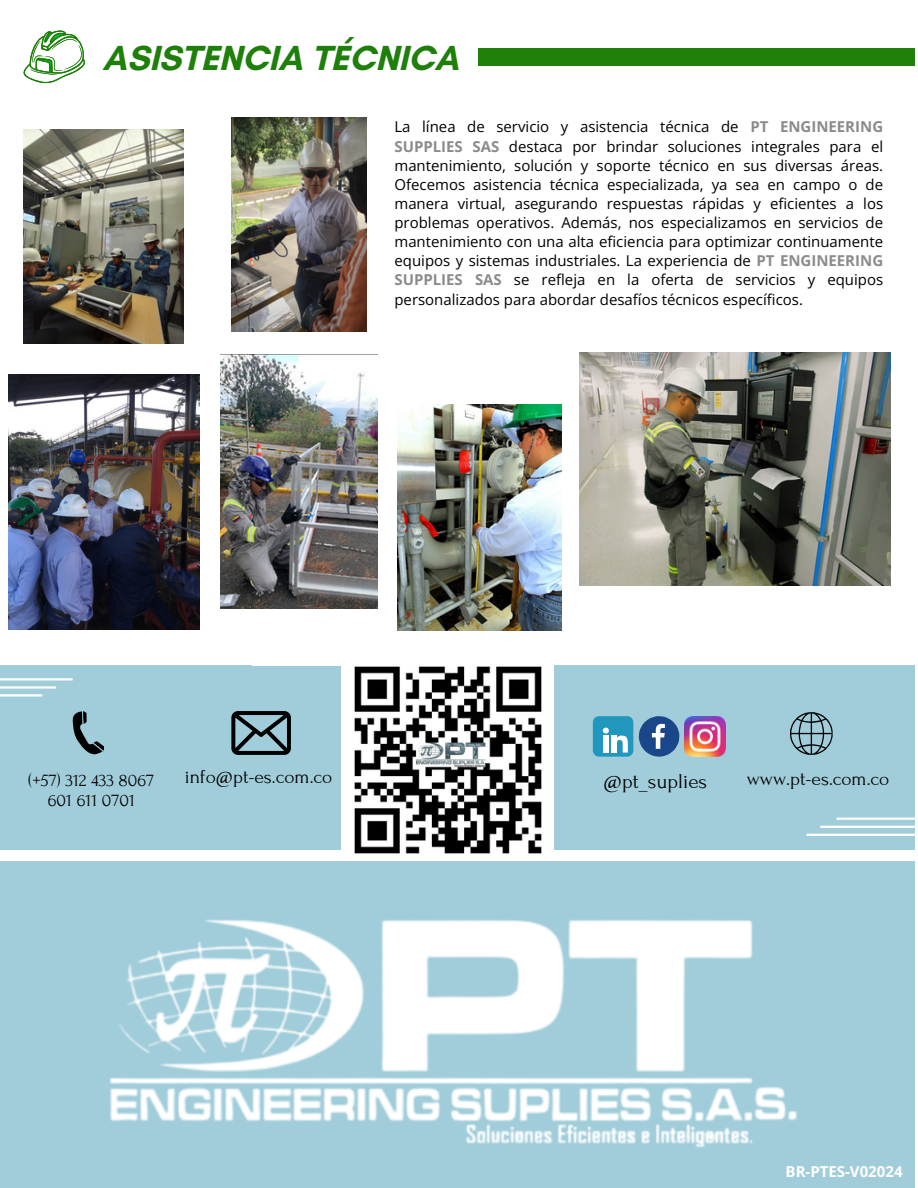
<style>
.page{position:relative;width:918px;height:1188px;background:#fff}
.page>*{position:absolute;margin:0;border:0;box-sizing:border-box;transform-origin:0 0}
.t1{font:700 35.55px "Glacial Indifference";color:#1e800b}
.t2{font:21px "Forum";color:#010101}
.t3{font:19.5px "Forum";color:#010101}
.t4{font:18px/20.2px "Forum";color:#010101;text-align:center}
.t5{font:15px/19.2px "Open Sans";color:#000;text-align:justify}
.t6{font:700 15px "Open Sans";color:#fff}
.s1{font-weight:700;color:#8b8b8b}
</style>
<div class="page">
<div style="left:0;top:665px;width:914px;height:523px;background:#a1cdda"></div>
<img style="left:685px;top:716px;width:40px;height:41px">
<svg style="left:73px;top:711px;width:31px;height:44px"></svg>
<hr style="left:0;top:678px;width:73px;height:2px;background:#fff">
<hr style="left:0;top:686px;width:56px;height:3px;background:#fff">
<hr style="left:0;top:694px;width:42px;height:3px;background:#fff">
<svg style="left:231px;top:711px;width:60px;height:44px"></svg>
<svg style="left:639px;top:716px;width:40px;height:41px"></svg>
<div style="left:593px;top:716px;width:40px;height:41px;background:#2197bd;border-radius:6px"></div>
<svg style="left:603px;top:728px;width:6px;height:6px"></svg>
<div style="left:603px;top:736px;width:5px;height:17px;background:#fff"></div>
<div style="left:612px;top:736px;width:5px;height:17px;background:#fff"></div>
<svg style="left:615px;top:735px;width:13px;height:18px"></svg>
<svg style="left:790px;top:712px;width:43px;height:43px"></svg>
<hr style="left:837px;top:818px;width:81px;height:2px;background:#fff">
<hr style="left:820px;top:826px;width:98px;height:2px;background:#fff">
<hr style="left:806px;top:834px;width:112px;height:2px;background:#fff">
<div style="left:0;top:851px;width:918px;height:10px;background:#fff"></div>
<svg style="left:23px;top:30px;width:62px;height:54px"></svg>
<div style="left:478px;top:49px;width:437px;height:17px;background:#1e800b"></div>
<img style="left:110px;top:919px;width:687px;height:229px">
<img style="left:23px;top:130px;width:160px;height:214px">
<img style="left:9px;top:375px;width:191px;height:254px">
<img style="left:232px;top:118px;width:135px;height:214px">
<img style="left:220px;top:354px;width:158px;height:254px">
<img style="left:397px;top:404px;width:165px;height:226px">
<img style="left:580px;top:352px;width:310px;height:233px">
<img style="left:342px;top:665px;width:211px;height:189px">
<p class="t1" style="left:103px;top:36px;width:358px">ASISTENCIA TÉCNICA</p>
<p class="t5" style="left:394px;top:117px;width:490px">La línea de servicio y asistencia técnica de <span class="s1">PT ENGINEERING SUPPLIES SAS</span> destaca por brindar soluciones integrales para el mantenimiento, solución y soporte técnico en sus diversas áreas.<br>Ofecemos asistencia técnica especializada, ya sea en campo o de manera virtual, asegurando respuestas rápidas y eficientes a los problemas operativos. Además, nos especializamos en servicios de mantenimiento con una alta eficiencia para optimizar continuamente equipos y sistemas industriales. La experiencia de <span class="s1">PT ENGINEERING SUPPLIES SAS</span> se refleja en la oferta de servicios y equipos personalizados para abordar desafíos técnicos específicos.</p>
<h2 class="t3" style="left:185px;top:766px;width:149px">info@pt-es.com.co</h2>
<h2 class="t3" style="left:747px;top:768px;width:144px">www.pt-es.com.co</h2>
<h2 class="t4" style="left:29px;top:771px;width:127px">(+57) 312 433 8067<br>601 611 0701</h2>
<p class="t2" style="left:604px;top:770px;width:105px">@pt_suplies</p>
<h3 class="t6" style="left:786px;top:1161px;width:118px">BR-PTES-V02024</h3>
</div>
